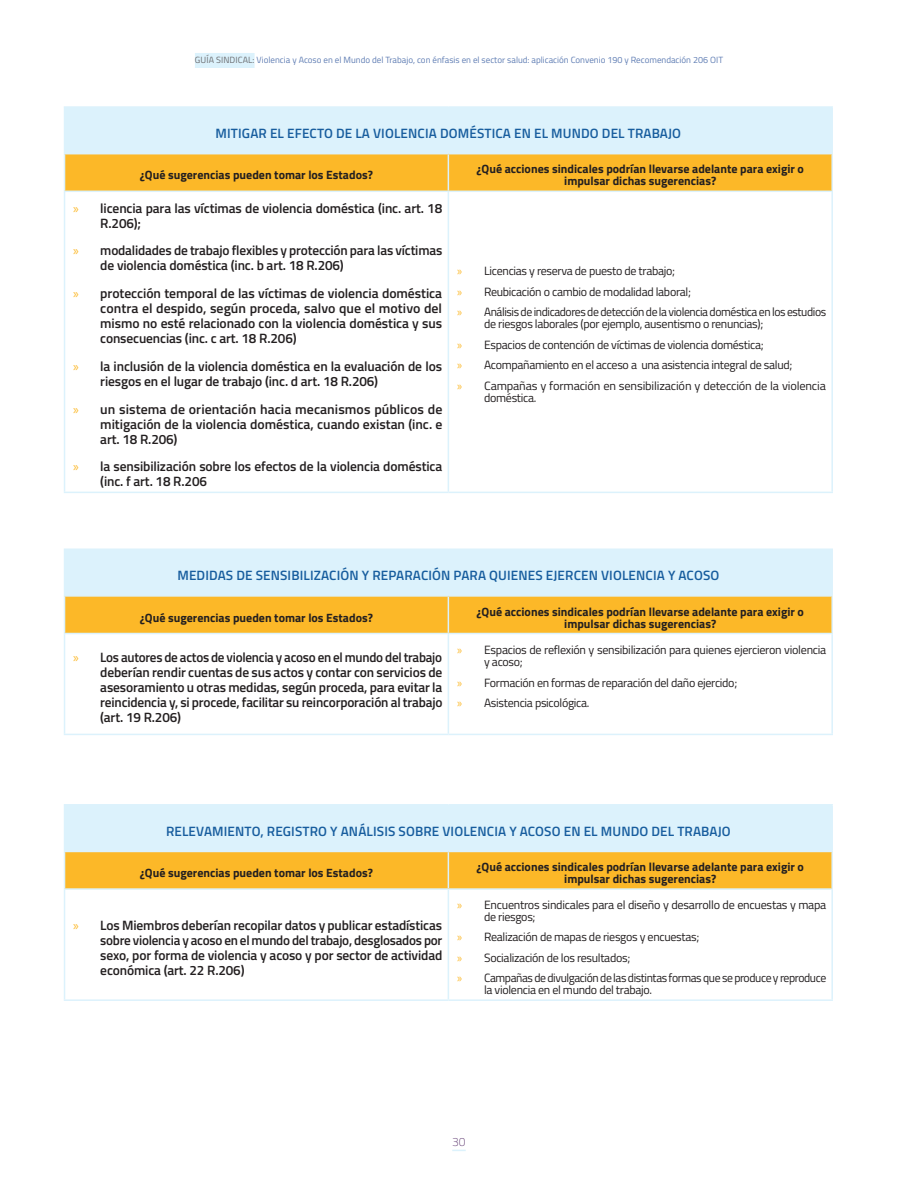
<style>
.page{position:relative;width:918px;height:1188px;background:#fff}
.page>*{position:absolute;margin:0;border:0;box-sizing:border-box;transform-origin:0 0}
.t1{font:600 13.5px/15px "Titillium Web";letter-spacing:-.01em;color:#231f20}
.t2{font:600 13.5px "Titillium Web";letter-spacing:.01em;color:#175d9e}
.t3{font:12px/20.5px "Titillium Web";letter-spacing:-.025em;color:#231f20}
.t4{font:700 12px/12px "Titillium Web";color:#231f20;text-align:center}
.t5{font:200 12px "Titillium Web";color:#4b215f}
.t6{font:9px "Titillium Web";color:#607eb4}
.s1{color:#6c6d70}
.s2{font-family:"Myriad Pro";font-weight:400;color:#fcb828}
.s3{font-family:"Myriad Pro";color:#fcb828}
</style>
<div class="page">
<svg style="left:452px;top:1150px;width:14px;height:1px"></svg>
<div style="left:195px;top:53px;width:60px;height:15px;background:#dcf2fc"></div>
<div style="left:65px;top:107px;width:767px;height:47px;background:#dcf2fc"></div>
<div style="left:65px;top:154px;width:766px;height:37px;background:#fcb828"></div>
<hr style="left:64px;top:192px;width:1px;height:300px;background:#dcf2fc">
<hr style="left:448px;top:192px;width:1px;height:300px;background:#dcf2fc">
<hr style="left:831px;top:192px;width:2px;height:300px;background:#dcf2fc">
<hr style="left:64px;top:492px;width:384px;height:1px;background:#dcf2fc">
<hr style="left:448px;top:492px;width:385px;height:1px;background:#dcf2fc">
<hr style="left:64px;top:106px;width:384px;height:2px;background:#dcf2fc">
<hr style="left:64px;top:108px;width:1px;height:45px;background:#dcf2fc">
<hr style="left:448px;top:106px;width:385px;height:2px;background:#dcf2fc">
<hr style="left:64px;top:153px;width:384px;height:1px;background:#dcf2fc">
<hr style="left:64px;top:154px;width:1px;height:37px;background:#dcf2fc">
<hr style="left:64px;top:191px;width:384px;height:1px;background:#dcf2fc">
<hr style="left:831px;top:108px;width:2px;height:45px;background:#dcf2fc">
<hr style="left:448px;top:153px;width:385px;height:1px;background:#dcf2fc">
<hr style="left:448px;top:154px;width:1px;height:37px;background:#dcf2fc">
<hr style="left:831px;top:154px;width:2px;height:37px;background:#dcf2fc">
<hr style="left:448px;top:191px;width:385px;height:1px;background:#dcf2fc">
<div style="left:65px;top:549px;width:767px;height:47px;background:#dcf2fc"></div>
<div style="left:65px;top:597px;width:766px;height:36px;background:#fcb828"></div>
<hr style="left:64px;top:634px;width:1px;height:100px;background:#dcf2fc">
<hr style="left:448px;top:634px;width:1px;height:100px;background:#dcf2fc">
<hr style="left:831px;top:634px;width:2px;height:100px;background:#dcf2fc">
<hr style="left:64px;top:734px;width:384px;height:1px;background:#dcf2fc">
<hr style="left:448px;top:734px;width:385px;height:1px;background:#dcf2fc">
<hr style="left:64px;top:549px;width:384px;height:1px;background:#dcf2fc">
<hr style="left:64px;top:550px;width:1px;height:45px;background:#dcf2fc">
<hr style="left:448px;top:549px;width:385px;height:1px;background:#dcf2fc">
<hr style="left:64px;top:595px;width:384px;height:2px;background:#dcf2fc">
<hr style="left:64px;top:597px;width:1px;height:36px;background:#dcf2fc">
<hr style="left:64px;top:633px;width:384px;height:1px;background:#dcf2fc">
<hr style="left:831px;top:550px;width:2px;height:45px;background:#dcf2fc">
<hr style="left:448px;top:595px;width:385px;height:2px;background:#dcf2fc">
<hr style="left:448px;top:597px;width:1px;height:36px;background:#dcf2fc">
<hr style="left:831px;top:597px;width:2px;height:36px;background:#dcf2fc">
<hr style="left:448px;top:633px;width:385px;height:1px;background:#dcf2fc">
<div style="left:65px;top:805px;width:767px;height:46px;background:#dcf2fc"></div>
<div style="left:65px;top:852px;width:766px;height:36px;background:#fcb828"></div>
<hr style="left:64px;top:890px;width:1px;height:109px;background:#dcf2fc">
<hr style="left:448px;top:890px;width:1px;height:109px;background:#dcf2fc">
<hr style="left:831px;top:890px;width:2px;height:109px;background:#dcf2fc">
<hr style="left:64px;top:999px;width:384px;height:2px;background:#dcf2fc">
<hr style="left:448px;top:999px;width:385px;height:2px;background:#dcf2fc">
<hr style="left:64px;top:804px;width:384px;height:2px;background:#dcf2fc">
<hr style="left:64px;top:806px;width:1px;height:45px;background:#dcf2fc">
<hr style="left:448px;top:804px;width:385px;height:2px;background:#dcf2fc">
<hr style="left:64px;top:851px;width:384px;height:1px;background:#dcf2fc">
<hr style="left:64px;top:852px;width:1px;height:36px;background:#dcf2fc">
<hr style="left:64px;top:888px;width:384px;height:2px;background:#dcf2fc">
<hr style="left:831px;top:806px;width:2px;height:45px;background:#dcf2fc">
<hr style="left:448px;top:851px;width:385px;height:1px;background:#dcf2fc">
<hr style="left:448px;top:852px;width:1px;height:36px;background:#dcf2fc">
<hr style="left:831px;top:852px;width:2px;height:36px;background:#dcf2fc">
<hr style="left:448px;top:888px;width:385px;height:2px;background:#dcf2fc">
<p class="t6" style="left:195px;top:54px;width:530px"><span class="s1">GUÍA SINDICAL:</span> Violencia y Acoso en el Mundo del Trabajo, con énfasis en el sector salud: aplicación Convenio 190 y Recomendación 206 OIT</p>
<p class="t2" style="left:216px;top:123px;width:467px">MITIGAR EL EFECTO DE LA VIOLENCIA DOMÉSTICA EN EL MUNDO DEL TRABAJO</p>
<p class="t4" style="left:140px;top:168px;width:235px">¿Qué sugerencias pueden tomar los Estados?</p>
<p class="t4" style="left:477px;top:162px;width:329px">¿Qué acciones sindicales podrían llevarse adelante para exigir o impulsar dichas sugerencias?</p>
<p class="t1" style="left:100px;top:200px;width:344px;text-indent:-27px"><span class="s2">»</span> licencia para las víctimas de violencia doméstica (inc. art. 18<br>R.206);</p>
<p class="t1" style="left:100px;top:242px;width:344px;text-indent:-27px"><span class="s2">»</span> modalidades de trabajo flexibles y protección para las víctimas de violencia doméstica (inc. b art. 18 R.206)</p>
<p class="t1" style="left:100px;top:285px;width:343px;text-align:justify;text-indent:-27px"><span class="s2">»</span> protección temporal de las víctimas de violencia doméstica contra el despido, según proceda, salvo que el motivo del mismo no esté relacionado con la violencia doméstica y sus consecuencias (inc. c art. 18 R.206)</p>
<p class="t1" style="left:100px;top:358px;width:343px;text-indent:-27px"><span class="s2">»</span> la inclusión de la violencia doméstica en la evaluación de los riesgos en el lugar de trabajo (inc. d art. 18 R.206)</p>
<p class="t1" style="left:100px;top:401px;width:344px;text-align:justify;text-indent:-27px"><span class="s2">»</span> un sistema de orientación hacia mecanismos públicos de mitigación de la violencia doméstica, cuando existan (inc. e art. 18 R.206)</p>
<p class="t1" style="left:100px;top:458px;width:344px;text-indent:-27px"><span class="s2">»</span> la sensibilización sobre los efectos de la violencia doméstica (inc. f art. 18 R.206</p>
<p class="t3" style="left:457px;top:260px;width:371px"><span class="s3">»</span> Licencias y reserva de puesto de trabajo;<br><span class="s3">»</span> Reubicación o cambio de modalidad laboral;<br><span class="s3">»</span> Análisis de indicadores de detección de la violencia doméstica en los estudios</p>
<p class="t3" style="left:457px;top:313px;width:370px;text-indent:27px">de riesgos laborales (por ejemplo, ausentismo o renuncias);<br><span class="s3">»</span> Espacios de contención de víctimas de violencia doméstica;<br><span class="s3">»</span> Acompañamiento en el acceso a una asistencia integral de salud;<br><span class="s3">»</span> Campañas y formación en sensibilización y detección de la violencia</p>
<p class="t3" style="left:484px;top:387px;width:54px">doméstica.</p>
<p class="t2" style="left:177px;top:565px;width:543px">MEDIDAS DE SENSIBILIZACIÓN Y REPARACIÓN PARA QUIENES EJERCEN VIOLENCIA Y ACOSO</p>
<p class="t4" style="left:140px;top:611px;width:235px">¿Qué sugerencias pueden tomar los Estados?</p>
<p class="t4" style="left:477px;top:605px;width:329px">¿Qué acciones sindicales podrían llevarse adelante para exigir o impulsar dichas sugerencias?</p>
<p class="t1" style="left:100px;top:649px;width:344px;text-align:justify;text-indent:-27px"><span class="s2">»</span> Los autores de actos de violencia y acoso en el mundo del trabajo deberían rendir cuentas de sus actos y contar con servicios de asesoramiento u otras medidas, según proceda, para evitar la reincidencia y, si procede, facilitar su reincorporación al trabajo (art. 19 R.206)</p>
<p class="t3" style="left:484px;top:643px;width:344px;line-height:12px;text-indent:-27px"><span class="s3">»</span> Espacios de reflexión y sensibilización para quienes ejercieron violencia y acoso;</p>
<p class="t3" style="left:457px;top:671px;width:282px"><span class="s3">»</span> Formación en formas de reparación del daño ejercido; <span class="s3">»</span> Asistencia psicológica.</p>
<p class="t2" style="left:166px;top:821px;width:566px">RELEVAMIENTO, REGISTRO Y ANÁLISIS SOBRE VIOLENCIA Y ACOSO EN EL MUNDO DEL TRABAJO</p>
<p class="t4" style="left:140px;top:866px;width:235px">¿Qué sugerencias pueden tomar los Estados?</p>
<p class="t4" style="left:477px;top:860px;width:329px">¿Qué acciones sindicales podrían llevarse adelante para exigir o impulsar dichas sugerencias?</p>
<p class="t1" style="left:100px;top:917px;width:344px;text-align:justify;text-indent:-27px"><span class="s2">»</span> Los Miembros deberían recopilar datos y publicar estadísticas sobre violencia y acoso en el mundo del trabajo, desglosados por sexo, por forma de violencia y acoso y por sector de actividad económica (art. 22 R.206)</p>
<p class="t3" style="left:484px;top:898px;width:344px;line-height:12px;text-indent:-27px"><span class="s3">»</span> Encuentros sindicales para el diseño y desarrollo de encuestas y mapa de riesgos;</p>
<p class="t3" style="left:457px;top:926px;width:371px"><span class="s3">»</span> Realización de mapas de riesgos y encuestas;<br><span class="s3">»</span> Socialización de los resultados;<br><span class="s3">»</span> Campañas de divulgación de las distintas formas que se produce y reproduce</p>
<p class="t3" style="left:484px;top:979px;width:170px">la violencia en el mundo del trabajo.</p>
<p class="t5" style="left:452px;top:1133px;width:15px">30</p>
</div>
